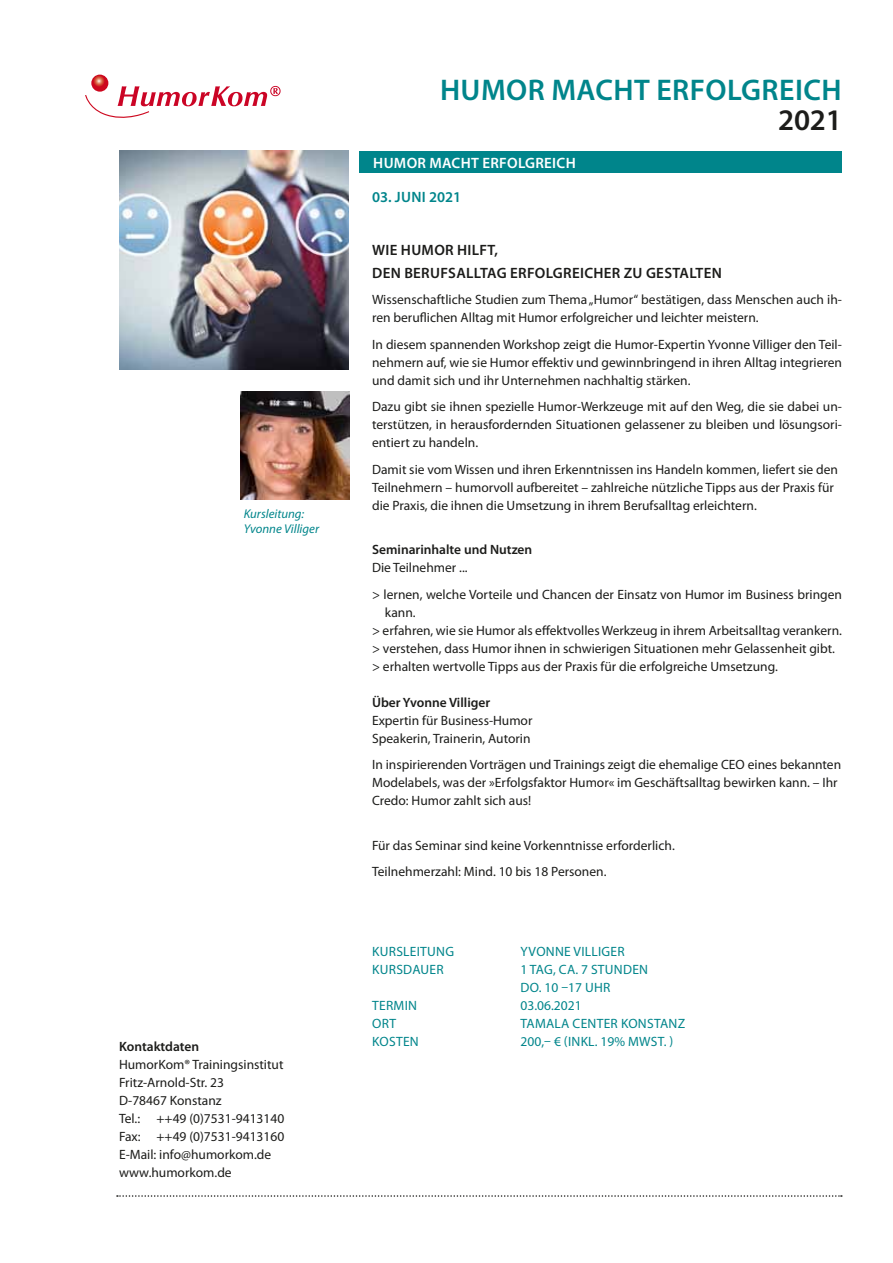
<style>
.page{position:relative;width:893px;height:1263px;background:#fff}
.page>*{position:absolute;margin:0;border:0;box-sizing:border-box;transform-origin:0 0}
.t1{font:600 30px "Myriad Pro";letter-spacing:.015em;color:#00858b}
.t2{font:600 30px "Myriad Pro";color:#1c1c1a}
.t3{font:600 15px/22.5px "Myriad Pro";letter-spacing:.02em;color:#1c1c1a}
.t4{font:600 15px "Myriad Pro";letter-spacing:.02em;color:#fff}
.t5{font:600 15px "Myriad Pro";color:#00858b}
.t6{font:13.5px/18px "Myriad Pro";color:#1c1c1a}
.t7{font:13.5px/18px "Myriad Pro";letter-spacing:.02em;color:#00858b}
.t8{font:600 13.5px "Myriad Pro";color:#1c1c1a}
.t9{font:italic 12.75px/15.8px "Myriad Pro";color:#00858b}
</style>
<div class="page">
<div style="left:359px;top:151px;width:483px;height:21px;background:#00858b"></div>
<img style="left:241px;top:391px;width:108px;height:109px">
<img style="left:119px;top:151px;width:230px;height:218px">
<svg style="left:117px;top:1195px;width:725px;height:2px"></svg>
<svg style="left:91px;top:75px;width:17px;height:17px"></svg>
<svg style="left:85px;top:86px;width:196px;height:32px"></svg>
<p class="t9" style="left:244px;top:505px;width:77px">Kursleitung:<br>Yvonne Villiger</p>
<p class="t8" style="left:119px;top:1038px;width:82px">KONTAKTDATEN</p>
<p class="t6" style="left:119px;top:1055px;width:167px">HumorKom® Trainingsinstitut<br>Fritz-Arnold-Str. 23<br>D-78467 Konstanz<br>Tel.: ++49 (0)7531-9413140<br>Fax: ++49 (0)7531-9413160<br>E-Mail: info@humorkom.de www.humorkom.de</p>
<h1 class="t1" style="left:440px;top:71px;width:399px">HUMOR MACHT ERFOLGREICH</h1>
<h1 class="t2" style="left:778px;top:101px;width:65px">2021</h1>
<p class="t4" style="left:373px;top:153px;width:202px">HUMOR MACHT ERFOLGREICH</p>
<p class="t5" style="left:372px;top:187px;width:91px">03. JUNI 2021</p>
<p class="t3" style="left:372px;top:238px;width:351px">WIE HUMOR HILFT,<br>DEN BERUFSALLTAG ERFOLGREICHER ZU GESTALTEN</p>
<p class="t6" style="left:372px;top:290px;width:471px">Wissenschaftliche Studien zum Thema „Humor“ bestätigen, dass Menschen auch ih&shy;ren beruflichen Alltag mit Humor erfolgreicher und leichter meistern.</p>
<p class="t6" style="left:372px;top:335px;width:471px;text-align:justify">In diesem spannenden Workshop zeigt die Humor-Expertin Yvonne Villiger den Teil&shy;nehmern auf, wie sie Humor effektiv und gewinnbringend in ihren Alltag integrieren und damit sich und ihr Unternehmen nachhaltig stärken.</p>
<p class="t6" style="left:372px;top:397px;width:471px;text-align:justify">Dazu gibt sie ihnen spezielle Humor-Werkzeuge mit auf den Weg, die sie dabei un&shy;terstützen, in herausfordernden Situationen gelassener zu bleiben und lösungsori&shy;entiert zu handeln.</p>
<p class="t6" style="left:372px;top:460px;width:467px">Damit sie vom Wissen und ihren Erkenntnissen ins Handeln kommen, liefert sie den<br>Teilnehmern – humorvoll aufbereitet – zahlreiche nützliche Tipps aus der Praxis für die Praxis, die ihnen die Umsetzung in ihrem Berufsalltag erleichtern.</p>
<p class="t8" style="left:372px;top:541px;width:162px">SEMINARINHALTE UND NUTZEN</p>
<p class="t6" style="left:372px;top:554px;width:471px;line-height:26.5px">Die Teilnehmer ...<br>&gt; lernen, welche Vorteile und Chancen der Einsatz von Humor im Business bringen</p>
<p class="t6" style="left:372px;top:603px;width:471px;text-indent:13px">kann.<br>&gt; erfahren, wie sie Humor als effektvolles Werkzeug in ihrem Arbeitsalltag verankern. &gt; verstehen, dass Humor ihnen in schwierigen Situationen mehr Gelassenheit gibt. &gt; erhalten wertvolle Tipps aus der Praxis für die erfolgreiche Umsetzung.</p>
<p class="t8" style="left:372px;top:693px;width:120px">ÜBER YVONNE VILLIGER</p>
<p class="t6" style="left:372px;top:711px;width:162px">Expertin für Business-Humor<br>Speakerin, Trainerin, Autorin</p>
<p class="t6" style="left:372px;top:755px;width:471px">In inspirierenden Vorträgen und Trainings zeigt die ehemalige CEO eines bekannten<br>Modelabels, was der »Erfolgsfaktor Humor« im Geschäftsalltag bewirken kann. – Ihr<br>Credo: Humor zahlt sich aus!</p>
<p class="t6" style="left:372px;top:831px;width:304px;line-height:26.5px">Für das Seminar sind keine Vorkenntnisse erforderlich.<br>Teilnehmerzahl: Mind. 10 bis 18 Personen.</p>
<p class="t7" style="left:372px;top:942px;width:45px">Kursleitu</p>
<p class="t7" style="left:436px;top:942px;width:15px">ng</p>
<p class="t7" style="left:521px;top:942px;width:106px">Yvonne Villiger</p>
<p class="t7" style="left:372px;top:960px;width:69px">KURSDAUER</p>
<p class="t7" style="left:521px;top:960px;width:129px">1 Tag, Ca. 7 Stu nde n<br>DO. 10 –17 Uhr</p>
<p class="t7" style="left:372px;top:996px;width:42px">TERMIN</p>
<p class="t7" style="left:521px;top:996px;width:62px">03.06.2021</p>
<p class="t7" style="left:372px;top:1014px;width:22px">Ort</p>
<p class="t7" style="left:521px;top:1014px;width:16px">Tama</p>
<p class="t7" style="left:555px;top:1014px;width:132px">la center Konstanz</p>
<p class="t7" style="left:372px;top:1032px;width:16px">Koste</p>
<p class="t7" style="left:410px;top:1032px;width:10px">n</p>
<p class="t7" style="left:521px;top:1032px;width:154px">200,– € (inkl. 19% MwSt. )</p>
</div>
